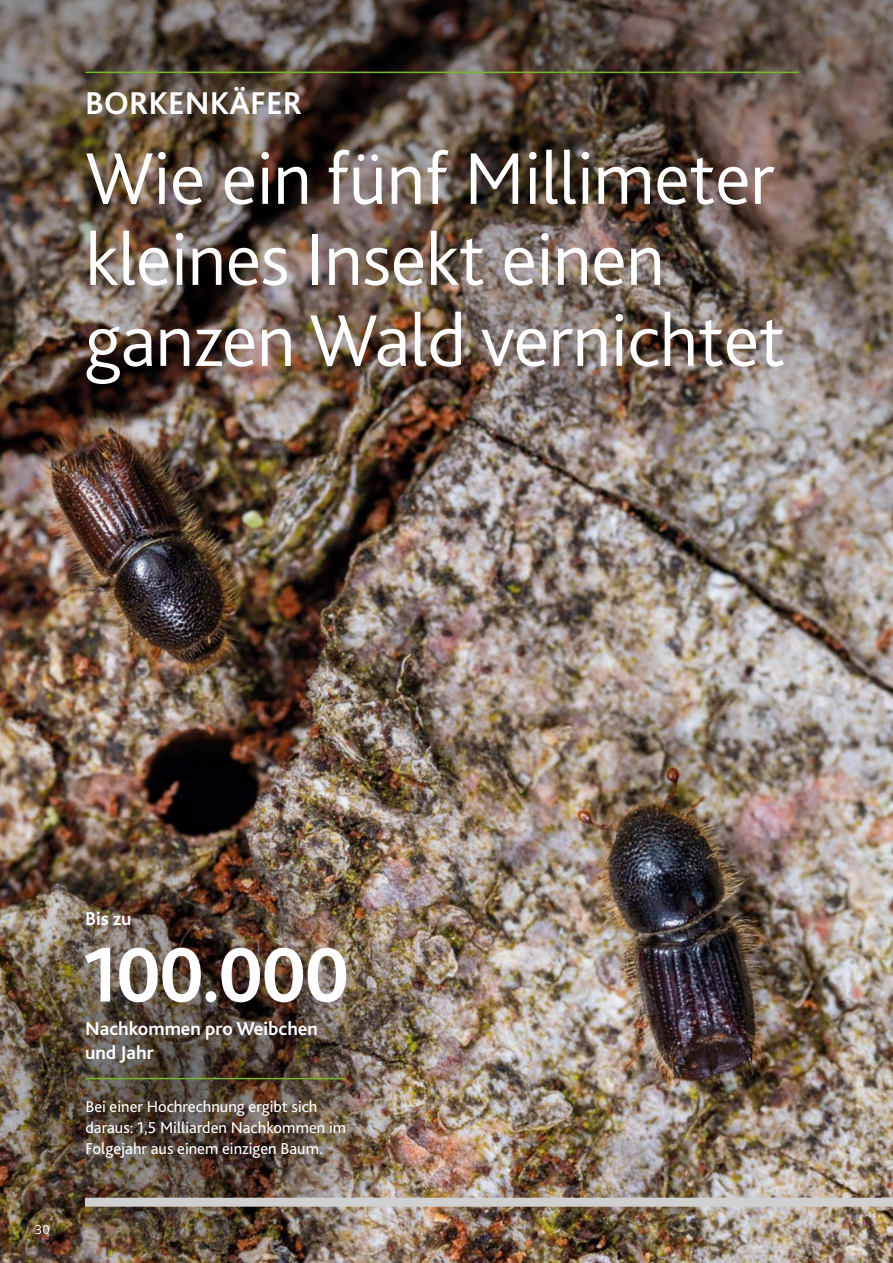
<style>
.page{position:relative;width:893px;height:1263px;background:#fff}
.page>*{position:absolute;margin:0;border:0;box-sizing:border-box;transform-origin:0 0}
.t1{font:700 81px "Bliss 2";letter-spacing:-.04em;color:#fff}
.t2{font:300 76.5px/81px "Bliss 2";letter-spacing:-.005em;color:#fff}
.t3{font:700 33px "Bliss 2";color:#fff}
.t4{font:700 19.5px/24px "Bliss 2";color:#fff}
.t5{font:16.5px/21px "Bliss 2";color:#fff}
.t6{font:300 13.5px "Bliss 2";color:#fff}
</style>
<div class="page">
<img style="left:0;top:566px;width:893px;height:697px">
<img style="left:0;top:0;width:893px;height:566px">
<img style="left:0;top:818px;width:424px;height:445px">
<hr style="left:86px;top:72px;width:712px;height:1px;background:#76b82a">
<div style="left:85px;top:1198px;width:808px;height:9px;background:#d0d0d0"></div>
<hr style="left:85px;top:1078px;width:261px;height:1px;background:#76b82a">
<h2 class="t3" style="left:85px;top:83px;width:219px">BORKENKÄFER</h2>
<p class="t2" style="left:85px;top:138px;width:702px">Wie ein fünf Millimeter kleines Insekt einen ganzen Wald vernichtet</p>
<p class="t6" style="left:35px;top:1220px;width:16px">30</p>
<p class="t4" style="left:85px;top:906px;width:48px">Bis zu</p>
<p class="t1" style="left:82px;top:924px;width:269px">100.000</p>
<p class="t4" style="left:85px;top:1016px;width:234px">Nachkommen pro Weibchen und Jahr</p>
<p class="t5" style="left:85px;top:1096px;width:262px">Bei einer Hochrechnung ergibt sich daraus: 1,5 Milliarden Nachkommen im<br>Folgejahr aus einem einzigen Baum.</p>
</div>
